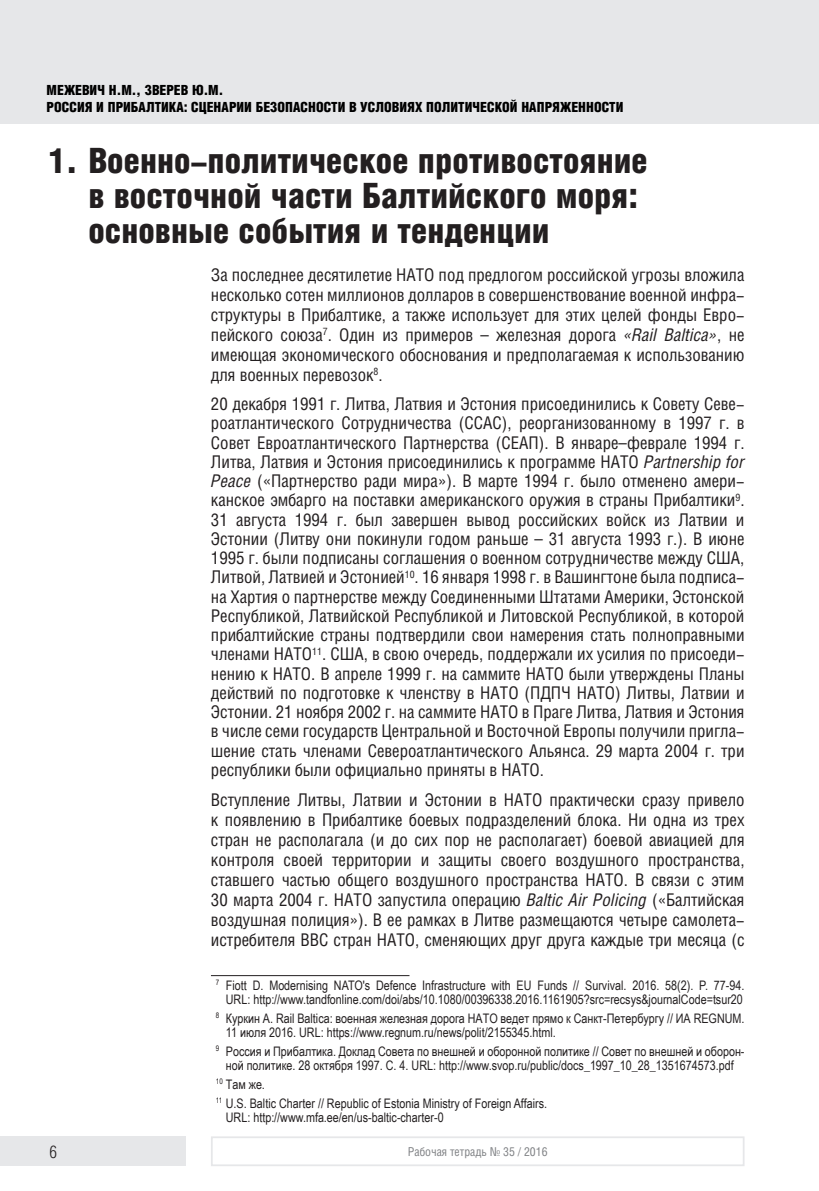
<style>
.page{position:relative;width:819px;height:1191px;background:#fff}
.page>*{position:absolute;margin:0;border:0;box-sizing:border-box;transform-origin:0 0}
.Название_материала_с{font:900 35px/35px "Helios Cond";color:#231f20}
.Основной_текст{font:17.5px/19.2px "Helios Cond";color:#231f20;text-align:justify}
.t1{font:300 17.5px "Helios Cond";color:#231f20}
.t2{font:900 14px/17.5px "Helios Cond";color:#000}
.Сноска_с_чертой{font:13.12px/14px "Arial Narrow";color:#231f20;text-align:right}
.Сноска_http{font:13.12px "Arial Narrow";color:#231f20}
.t3{font:12.25px "Helios Cond";color:#808285}
.s1{font-style:italic}
</style>
<div class="page">
<div style="left:0;top:0;width:819px;height:124px;background:#e6e7e9"></div>
<div style="left:0;top:1136px;width:186px;height:30px;background:#e6e7e9"></div>
<div style="left:211px;top:1136px;width:533px;height:30px;border:2px solid #e6e7e9"></div>
<hr style="left:211px;top:975px;width:198px;height:1px;background:#231f20">
<p class="t2" style="left:47px;top:81px;width:578px">МЕЖЕВИЧ Н.М., ЗВЕРЕВ Ю.М.<br>РОССИЯ И ПРИБАЛТИКА: СЦЕНАРИИ БЕЗОПАСНОСТИ В УСЛОВИЯХ ПОЛИТИЧЕСКОЙ НАПРЯЖЕННОСТИ</p>
<p class="Название_материала_с" style="left:88px;top:143px;width:561px;text-indent:-40px">1. Военно-политическое противостояние в восточной части Балтийского моря: основные события и тенденции</p>
<p class="Основной_текст" style="left:211px;top:265px;width:535px;line-height:19.9px">За последнее десятилетие НАТО под предлогом российской угрозы вложила несколько сотен миллионов долларов в совершенствование военной инфра&shy;структуры в Прибалтике, а также использует для этих целей фонды Евро&shy;пейского союза<sup>7</sup>. Один из примеров – железная дорога <span class="s1">«Rail Baltica»</span>, не имеющая экономического обоснования и предполагаемая к использованию для военных перевозок<sup>8</sup>.</p>
<p class="Основной_текст" style="left:211px;top:394px;width:535px">20 декабря 1991 г. Литва, Латвия и Эстония присоединились к Совету Севе&shy;роатлантического Сотрудничества (ССАС), реорганизованному в 1997 г. в Совет Евроатлантического Партнерства (СЕАП). В январе–феврале 1994 г.<br>Литва, Латвия и Эстония присоединились к программе НАТО <span class="s1">Partnership for Peace</span> («Партнерство ради мира»). В марте 1994 г. было отменено амери&shy;канское эмбарго на поставки американского оружия в страны Прибалтики<sup>9</sup>.<br>31 августа 1994 г. был завершен вывод российских войск из Латвии и Эстонии (Литву они покинули годом раньше – 31 августа 1993 г.). В июне 1995 г. были подписаны соглашения о военном сотрудничестве между США, Литвой, Латвией и Эстонией<sup>10</sup>. 16 января 1998 г. в Вашингтоне была подписа&shy;на Хартия о партнерстве между Соединенными Штатами Америки, Эстонской Республикой, Латвийской Республикой и Литовской Республикой, в которой прибалтийские страны подтвердили свои намерения стать полноправными членами НАТО<sup>11</sup>. США, в свою очередь, поддержали их усилия по присоеди&shy;нению к НАТО. В апреле 1999 г. на саммите НАТО были утверждены Планы действий по подготовке к членству в НАТО (ПДПЧ НАТО) Литвы, Латвии и Эстонии. 21 ноября 2002 г. на саммите НАТО в Праге Литва, Латвия и Эстония в числе семи государств Центральной и Восточной Европы получили пригла&shy;шение стать членами Североатлантического Альянса. 29 марта 2004 г. три республики были официально приняты в НАТО.</p>
<p class="Основной_текст" style="left:211px;top:789px;width:535px;line-height:19.9px">Вступление Литвы, Латвии и Эстонии в НАТО практически сразу привело к появлению в Прибалтике боевых подразделений блока. Ни одна из трех стран не располагала (и до сих пор не располагает) боевой авиацией для контроля своей территории и защиты своего воздушного пространства, ставшего частью общего воздушного пространства НАТО. В связи с этим 30 марта 2004 г. НАТО запустила операцию <span class="s1">Baltic Air Policing</span> («Балтийская воздушная полиция»). В ее рамках в Литве размещаются четыре самолета&shy;истребителя ВВС стран НАТО, сменяющих друг друга каждые три месяца (с</p>
<p class="Сноска_с_чертой" style="left:216px;top:977px;width:530px"><sup>7</sup> Fiott D. Modernising NATO's Defence Infrastructure with EU Funds // Survival. 2016. 58(2). P. 77-94.<br>URL: http://www.tandfonline.com/doi/abs/10.1080/00396338.2016.1161905?src=recsys&amp;journalCode=tsur20</p>
<p class="Сноска_с_чертой" style="left:226px;top:1010px;width:520px;text-align:left;text-indent:-10px"><sup>8</sup> Куркин А. Rail Baltica: военная железная дорога НАТО ведeт прямо к Санкт-Петербургу // ИА REGNUM.<br>11 июля 2016. URL: https://www.regnum.ru/news/polit/2155345.html.</p>
<p class="Сноска_с_чертой" style="left:216px;top:1043px;width:530px;text-align:center"><sup>9</sup> Россия и Прибалтика. Доклад Совета по внешней и оборонной политике // Совет по внешней и оборон&shy;ной политике. 28 октября 1997. С. 4. URL: http://www.svop.ru/public/docs_1997_10_28_1351674573.pdf</p>
<p class="Сноска_с_чертой" style="left:216px;top:1076px;width:51px"><sup>10</sup> Там же.</p>
<p class="Сноска_с_чертой" style="left:216px;top:1095px;width:332px"><sup>11</sup> U.S. Baltic Charter // Republic of Estonia Ministry of Foreign Affairs.</p>
<p class="Сноска_http" style="left:226px;top:1107px;width:219px">URL: http://www.mfa.ee/en/us-baltic-charter-0</p>
<p class="t1" style="left:50px;top:1142px;width:9px">6</p>
<p class="t3" style="left:408px;top:1144px;width:141px">Рабочая тетрадь № 35 / 2016</p>
</div>
